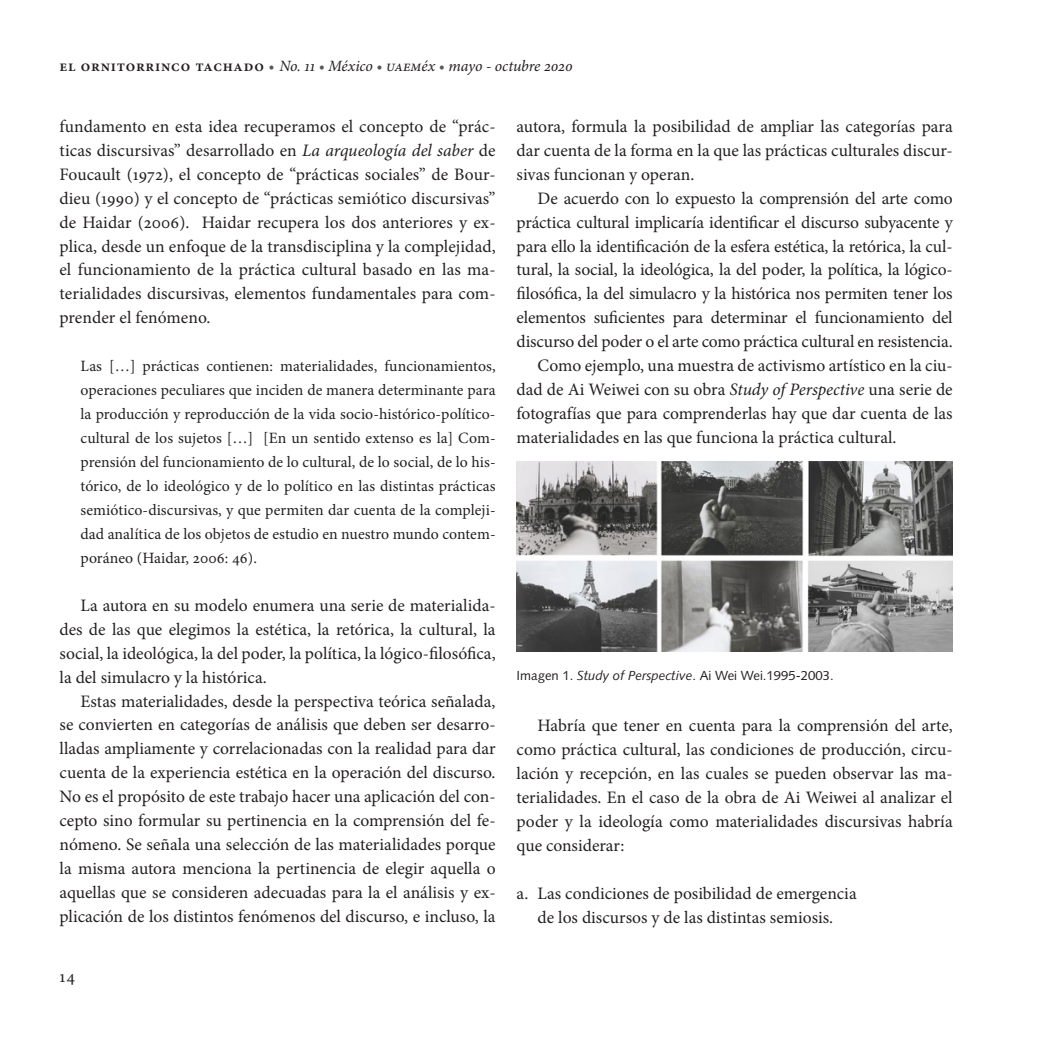
<style>
.page{position:relative;width:1042px;height:1042px;background:#fff}
.page>*{position:absolute;margin:0;border:0;box-sizing:border-box;transform-origin:0 0}
.Cuerpo{font:17.5px/24px "Minion Pro";letter-spacing:-.005em;color:#231f20;text-align:justify}
.Primera_linea{font:17.5px/24px "Minion Pro";color:#231f20;text-align:justify}
.Cita{font:15.75px/24px "Minion Pro";letter-spacing:.005em;color:#231f20;text-align:justify}
.t1{font:italic 15.75px "Minion Pro";letter-spacing:-.005em;color:#231f20}
.Referencia_imagen{font:13.12px "Syntax LT Std";color:#231f20}
.s1{font-weight:600;font-style:normal}
.s2{color:#57585a}
.s3{font-style:italic}
</style>
<div class="page">
<img style="left:516px;top:462px;width:436px;height:189px">
<p class="t1" style="left:60px;top:55px;width:514px"><span class="s1">el ornitorrinco tachado</span> <span class="s2">•</span> No. 11 <span class="s2">•</span> México <span class="s2">•</span> uaeméx <span class="s2">•</span> mayo - octubre 2020</p>
<p class="Primera_linea" style="left:60px;top:114px;width:438px">fundamento en esta idea recuperamos el concepto de “prác&shy;ticas discursivas” desarrollado en <span class="s3">La arqueología del saber</span> de Foucault (1972), el concepto de “prácticas sociales” de Bour&shy;dieu (1990) y el concepto de “prácticas semiótico discursivas” de Haidar (2006). Haidar recupera los dos anteriores y ex&shy;plica, desde un enfoque de la transdisciplina y la complejidad, el funcionamiento de la práctica cultural basado en las ma&shy;terialidades discursivas, elementos fundamentales para com&shy;prender el fenómeno.</p>
<p class="Cita" style="left:81px;top:354px;width:416px">Las […] prácticas contienen: materialidades, funcionamientos, operaciones peculiares que inciden de manera determinante para la producción y reproducción de la vida socio-histórico-político&shy;cultural de los sujetos […] [En un sentido extenso es la] Com&shy;prensión del funcionamiento de lo cultural, de lo social, de lo his&shy;tórico, de lo ideológico y de lo político en las distintas prácticas semiótico-discursivas, y que permiten dar cuenta de la compleji&shy;dad analítica de los objetos de estudio en nuestro mundo contem&shy;poráneo (Haidar, 2006: 46).</p>
<p class="Cuerpo" style="left:60px;top:593px;width:438px;text-indent:21px">La autora en su modelo enumera una serie de materialida&shy;des de las que elegimos la estética, la retórica, la cultural, la social, la ideológica, la del poder, la política, la lógico-filosófica, la del simulacro y la histórica.</p>
<p class="Cuerpo" style="left:60px;top:689px;width:437px;text-indent:21px">Estas materialidades, desde la perspectiva teórica señalada, se convierten en categorías de análisis que deben ser desarro&shy;lladas ampliamente y correlacionadas con la realidad para dar cuenta de la experiencia estética en la operación del discurso.<br>No es el propósito de este trabajo hacer una aplicación del con&shy;cepto sino formular su pertinencia en la comprensión del fe&shy;nómeno. Se señala una selección de las materialidades porque la misma autora menciona la pertinencia de elegir aquella o aquellas que se consideren adecuadas para la el análisis y ex&shy;plicación de los distintos fenómenos del discurso, e incluso, la</p>
<p class="Cuerpo" style="left:60px;top:965px;width:17px">14</p>
<p class="Cuerpo" style="left:516px;top:114px;width:437px">autora, formula la posibilidad de ampliar las categorías para dar cuenta de la forma en la que las prácticas culturales discur&shy;sivas funcionan y operan.</p>
<p class="Cuerpo" style="left:516px;top:186px;width:438px;text-indent:21px">De acuerdo con lo expuesto la comprensión del arte como práctica cultural implicaría identificar el discurso subyacente y para ello la identificación de la esfera estética, la retórica, la cul&shy;tural, la social, la ideológica, la del poder, la política, la lógico&shy;filosófica, la del simulacro y la histórica nos permiten tener los elementos suficientes para determinar el funcionamiento del discurso del poder o el arte como práctica cultural en resistencia.</p>
<p class="Cuerpo" style="left:516px;top:354px;width:437px;text-indent:21px">Como ejemplo, una muestra de activismo artístico en la ciu&shy;dad de Ai Weiwei con su obra <span class="s3">Study of Perspective</span> una serie de fotografías que para comprenderlas hay que dar cuenta de las materialidades en las que funciona la práctica cultural.</p>
<p class="Referencia_imagen" style="left:516px;top:668px;width:319px">Imagen 1. <span class="s3">Study of Perspective</span>. Ai Wei Wei.1995-2003.</p>
<p class="Cuerpo" style="left:516px;top:714px;width:438px;text-indent:21px">Habría que tener en cuenta para la comprensión del arte, como práctica cultural, las condiciones de producción, circu&shy;lación y recepción, en las cuales se pueden observar las ma&shy;terialidades. En el caso de la obra de Ai Weiwei al analizar el poder y la ideología como materialidades discursivas habría que considerar:</p>
<p class="Cuerpo" style="left:517px;top:881px;width:342px;text-align:center">a. Las condiciones de posibilidad de emergencia de los discursos y de las distintas semiosis.</p>
</div>
